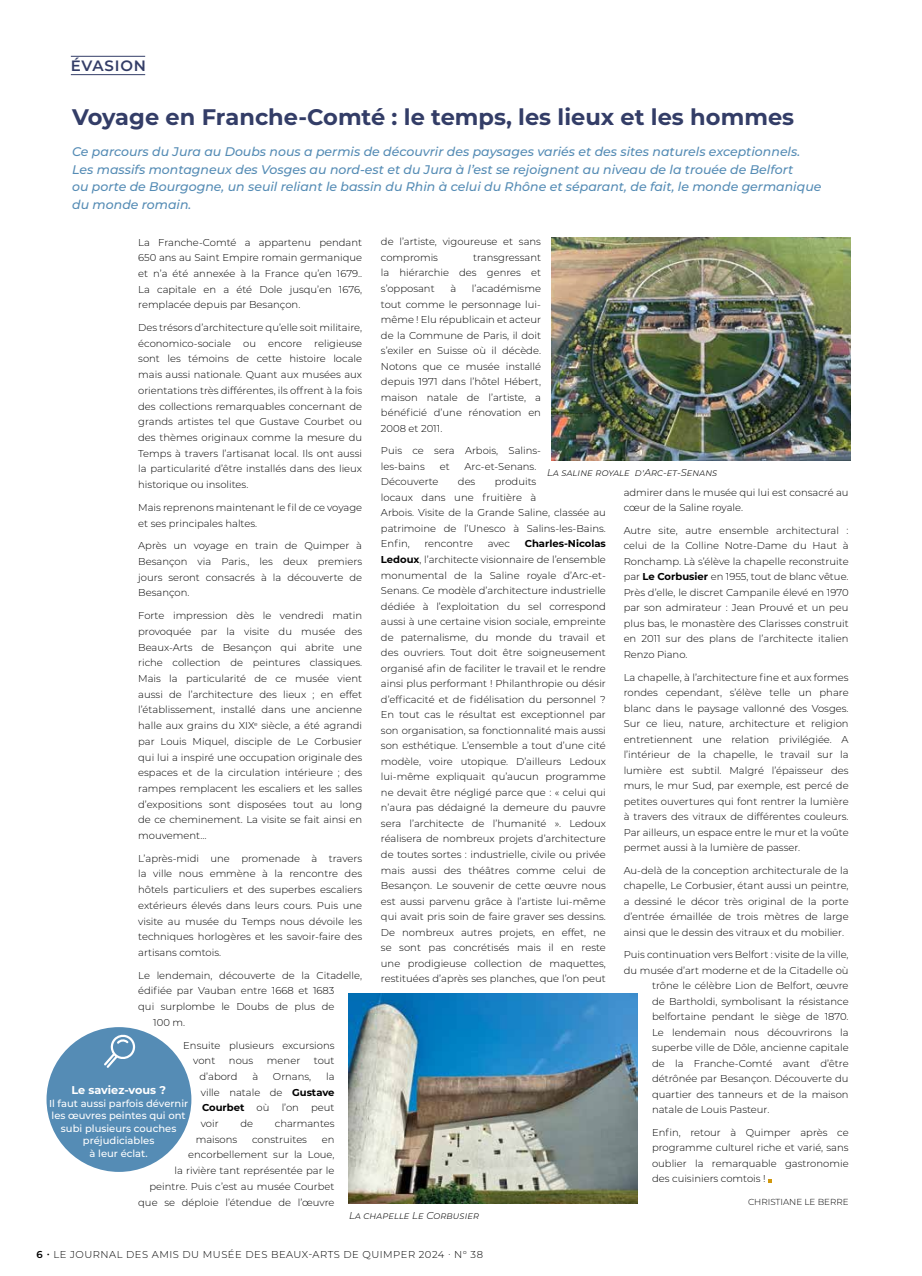
<style>
.page{position:relative;width:922px;height:1276px;background:#fff}
.page>*{position:absolute;margin:0;border:0;box-sizing:border-box;transform-origin:0 0}
.t1{font:700 22.5px "Montserrat";letter-spacing:-.015em;color:#333d67}
.t2{font:600 15px "Montserrat";letter-spacing:.05em;color:#333d67}
.t3{font:italic 500 12.5px/17.5px "Montserrat";color:#558cb5}
.t4{font:700 11.25px "Montserrat";color:#fff}
.t5{font:300 10px/15.5px "Montserrat";color:#000;text-align:justify}
.t6{font:500 10px/12.5px "Montserrat";color:#fff;text-align:center}
.t7{font:300 10px "Montserrat";letter-spacing:.05em;color:#000}
.t8{font:italic 300 10px "Montserrat";color:#000}
.t9{font:300 8.75px "Montserrat";color:#000}
.s1{font-weight:700}
.s2{font-weight:600}
</style>
<div class="page">
<img style="left:551px;top:238px;width:299px;height:223px">
<img style="left:348px;top:993px;width:289px;height:210px">
<div style="left:46px;top:1027px;width:145px;height:145px;background:#558cb5;border-radius:50%"></div>
<svg style="left:104px;top:1034px;width:31px;height:34px"></svg>
<hr style="left:71px;top:56px;width:74px;height:1px;background:#333d67">
<hr style="left:71px;top:74px;width:74px;height:1px;background:#333d67">
<h2 class="t2" style="left:71px;top:55px;width:77px">ÉVASION</h2>
<h1 class="t1" style="left:72px;top:100px;width:723px">Voyage en Franche-Comté : le temps, les lieux et les hommes</h1>
<p class="t3" style="left:72px;top:143px;width:750px">Ce parcours du Jura au Doubs nous a permis de découvrir des paysages variés et des sites naturels exceptionnels.<br>Les massifs montagneux des Vosges au nord-est et du Jura à l’est se rejoignent au niveau de la trouée de Belfort<br>ou porte de Bourgogne, un seuil reliant le bassin du Rhin à celui du Rhône et séparant, de fait, le monde germanique du monde romain.</p>
<p class="t5" style="left:138px;top:234px;width:225px">La Franche-Comté a appartenu pendant 650 ans au Saint Empire romain germanique et n’a été annexée à la France qu’en 1679..<br>La capitale en a été Dole jusqu’en 1676, remplacée depuis par Besançon.</p>
<p class="t5" style="left:138px;top:319px;width:225px">Des trésors d’architecture qu’elle soit militaire, économico-sociale ou encore religieuse sont les témoins de cette histoire locale mais aussi nationale. Quant aux musées aux orientations très différentes, ils offrent à la fois des collections remarquables concernant de grands artistes tel que Gustave Courbet ou des thèmes originaux comme la mesure du Temps à travers l’artisanat local. Ils ont aussi la particularité d’être installés dans des lieux historique ou insolites.</p>
<p class="t5" style="left:138px;top:499px;width:225px">Mais reprenons maintenant le fil de ce voyage et ses principales haltes.</p>
<p class="t5" style="left:138px;top:537px;width:225px">Après un voyage en train de Quimper à Besançon via Paris., les deux premiers jours seront consacrés à la découverte de Besançon.</p>
<p class="t5" style="left:138px;top:607px;width:225px">Forte impression dès le vendredi matin provoquée par la visite du musée des Beaux-Arts de Besançon qui abrite une riche collection de peintures classiques.<br>Mais la particularité de ce musée vient aussi de l’architecture des lieux ; en effet l’établissement, installé dans une ancienne halle aux grains du XIX<sup>e</sup> siècle, a été agrandi par Louis Miquel, disciple de Le Corbusier qui lui a inspiré une occupation originale des espaces et de la circulation intérieure ; des rampes remplacent les escaliers et les salles d’expositions sont disposées tout au long de ce cheminement. La visite se fait ainsi en mouvement…</p>
<p class="t5" style="left:138px;top:850px;width:225px">L’après-midi une promenade à travers la ville nous emmène à la rencontre des hôtels particuliers et des superbes escaliers extérieurs élevés dans leurs cours. Puis une visite au musée du Temps nous dévoile les techniques horlogères et les savoir-faire des artisans comtois.</p>
<p class="t5" style="left:138px;top:967px;width:225px">Le lendemain, découverte de la Citadelle,</p>
<p class="t5" style="left:138px;top:983px;width:198px">édifiée par Vauban entre 1668 et 1683</p>
<p class="t5" style="left:138px;top:998px;width:198px">qui surplombe le Doubs de plus de</p>
<p class="t5" style="left:153px;top:1014px;width:33px">100 m.</p>
<p class="t5" style="left:193px;top:1037px;width:143px;text-indent:-10px">Ensuite plusieurs excursions vont</p>
<p class="t5" style="left:381px;top:234px;width:161px">de l’artiste, vigoureuse et sans compromis</p>
<p class="t5" style="left:381px;top:249px;width:161px;text-indent:92px">transgressant la hiérarchie des genres et s’opposant</p>
<p class="t5" style="left:381px;top:280px;width:161px;text-indent:91px">l’académisme tout comme le personnage lui&shy;même ! Elu républicain et acteur de la Commune de Paris, il doit s’exiler en Suisse où il décède.<br>Notons que ce musée installé depuis 1971 dans l’hôtel Hébert, maison natale de l’artiste, a bénéficié d’une rénovation en 2008 et 2011.</p>
<p class="t5" style="left:381px;top:443px;width:161px">Puis ce sera Arbois, Salins&shy;les-bains</p>
<p class="t5" style="left:450px;top:280px;width:7px">à</p>
<p class="t5" style="left:439px;top:458px;width:11px">et</p>
<p class="t5" style="left:464px;top:458px;width:73px">Arc-et-Senans.</p>
<p class="t8" style="left:547px;top:465px;width:172px">La saline royale d’Arc-et-Senans</p>
<p class="t5" style="left:381px;top:474px;width:226px;text-align:left;text-indent:114px">produits<br>locaux dans une fruitière à<br>Arbois. Visite de la Grande Saline, classée au patrimoine de l’Unesco à Salins-les-Bains.<br>Enfin,</p>
<p class="t5" style="left:381px;top:474px;width:59px">Découverte</p>
<p class="t5" style="left:458px;top:474px;width:19px">des</p>
<p class="t5" style="left:623px;top:484px;width:226px">admirer dans le musée qui lui est consacré au cœur de la Saline royale.</p>
<p class="t5" style="left:623px;top:522px;width:226px">Autre site, autre ensemble architectural : celui de la Colline Notre-Dame du Haut à Ronchamp. Là s’élève la chapelle reconstruite par <span class="s1">Le Corbusier</span> en 1955, tout de blanc vêtue.<br>Près d’elle, le discret Campanile élevé en 1970 par son admirateur : Jean Prouvé et un peu plus bas, le monastère des Clarisses construit en 2011 sur des plans de l’architecte italien Renzo Piano.</p>
<p class="t5" style="left:623px;top:669px;width:226px">La chapelle, à l’architecture fine et aux formes rondes cependant, s’élève telle un phare blanc dans le paysage vallonné des Vosges.<br>Sur ce lieu, nature, architecture et religion entretiennent une relation privilégiée. A l’intérieur de la chapelle, le travail sur la lumière est subtil. Malgré l’épaisseur des murs, le mur Sud, par exemple, est percé de petites ouvertures qui font rentrer la lumière à travers des vitraux de différentes couleurs.<br>Par ailleurs, un espace entre le mur et la voûte permet aussi à la lumière de passer.</p>
<p class="t5" style="left:623px;top:862px;width:226px">Au-delà de la conception architecturale de la chapelle, Le Corbusier, étant aussi un peintre, a dessiné le décor très original de la porte d’entrée émaillée de trois mètres de large ainsi que le dessin des vitraux et du mobilier.</p>
<p class="t5" style="left:623px;top:946px;width:226px">Puis continuation vers Belfort : visite de la ville,</p>
<p class="t5" style="left:623px;top:962px;width:226px">du musée d’art moderne et de la Citadelle où</p>
<p class="t5" style="left:652px;top:977px;width:198px">trône le célèbre Lion de Belfort, œuvre</p>
<p class="t5" style="left:652px;top:993px;width:198px">de Bartholdi, symbolisant la résistance</p>
<p class="t5" style="left:652px;top:1008px;width:198px">belfortaine pendant le siège de 1870.</p>
<p class="t5" style="left:652px;top:1024px;width:198px">Le lendemain nous découvrirons la</p>
<p class="t5" style="left:652px;top:1039px;width:198px">superbe ville de Dôle, ancienne capitale</p>
<p class="t5" style="left:652px;top:1055px;width:198px">de la Franche-Comté avant d’être</p>
<p class="t5" style="left:652px;top:1070px;width:198px">détrônée par Besançon. Découverte du</p>
<p class="t5" style="left:652px;top:1086px;width:198px">quartier des tanneurs et de la maison</p>
<p class="t5" style="left:652px;top:1101px;width:119px">natale de Louis Pasteur.</p>
<p class="t5" style="left:652px;top:1124px;width:198px">Enfin, retour à Quimper après ce programme culturel riche et varié, sans oublier la remarquable gastronomie des cuisiniers comtois !</p>
<p class="t9" style="left:747px;top:1196px;width:102px">CHRISTIANE LE BERRE</p>
<p class="t5" style="left:381px;top:536px;width:226px;text-indent:144px"><span class="s1">Charles-Nicolas Ledoux</span>, l’architecte visionnaire de l’ensemble monumental de la Saline royale d’Arc-et-Senans. Ce modèle d’architecture industrielle dédiée à l’exploitation du sel correspond aussi à une certaine vision sociale, empreinte de paternalisme, du monde du travail et des ouvriers. Tout doit être soigneusement organisé afin de faciliter le travail et le rendre ainsi plus performant ! Philanthropie ou désir d’efficacité et de fidélisation du personnel ?<br>En tout cas le résultat est exceptionnel par son organisation, sa fonctionnalité mais aussi son esthétique. L’ensemble a tout d’une cité modèle, voire utopique. D’ailleurs Ledoux lui-même expliquait qu’aucun programme ne devait être négligé parce que : « celui qui n’aura pas dédaigné la demeure du pauvre sera l’architecte de l’humanité ». Ledoux réalisera de nombreux projets d’architecture de toutes sortes : industrielle, civile ou privée mais aussi des théâtres comme celui de Besançon. Le souvenir de cette œuvre nous est aussi parvenu grâce à l’artiste lui-même qui avait pris soin de faire graver ses dessins.<br>De nombreux autres projets, en effet, ne se sont pas concrétisés mais il en reste une prodigieuse collection de maquettes, restituées d’après ses planches, que l’on peut</p>
<p class="t5" style="left:424px;top:536px;width:50px">rencontre</p>
<p class="t5" style="left:487px;top:536px;width:24px">avec</p>
<p class="t5" style="left:229px;top:1052px;width:26px">nous</p>
<p class="t5" style="left:267px;top:1052px;width:35px">mener</p>
<p class="t5" style="left:314px;top:1052px;width:22px">tout</p>
<p class="t5" style="left:199px;top:1068px;width:39px">d’abord</p>
<p class="t5" style="left:252px;top:1068px;width:7px">à</p>
<p class="t5" style="left:273px;top:1068px;width:40px">Ornans,</p>
<p class="t5" style="left:201px;top:1068px;width:135px;text-indent:125px">la ville natale de <span class="s1">Gustave Courbet</span> où l’on peut voir</p>
<p class="t4" style="left:71px;top:1082px;width:96px">Le saviez-vous ?</p>
<p class="t6" style="left:49px;top:1096px;width:141px">Il faut aussi parfois dévernir les œuvres peintes qui ont subi plusieurs couches préjudiciables<br>à leur éclat.</p>
<p class="t5" style="left:240px;top:1115px;width:14px">de</p>
<p class="t5" style="left:275px;top:1115px;width:61px">charmantes</p>
<p class="t5" style="left:196px;top:1131px;width:43px">maisons</p>
<p class="t5" style="left:252px;top:1131px;width:56px">construites</p>
<p class="t5" style="left:138px;top:1131px;width:198px;text-align:right">en<br>encorbellement sur la Loue,<br>la rivière tant représentée par le peintre. Puis c’est au musée Courbet que se déploie l’étendue de l’œuvre</p>
<p class="t8" style="left:349px;top:1208px;width:132px">La chapelle Le Corbusier</p>
<p class="t7" style="left:37px;top:1247px;width:448px"><span class="s2">6 ·</span> LE JOURNAL DES AMIS DU MUSÉE DES BEAUX-ARTS DE QUIMPER 2024 · N° 38</p>
</div>
